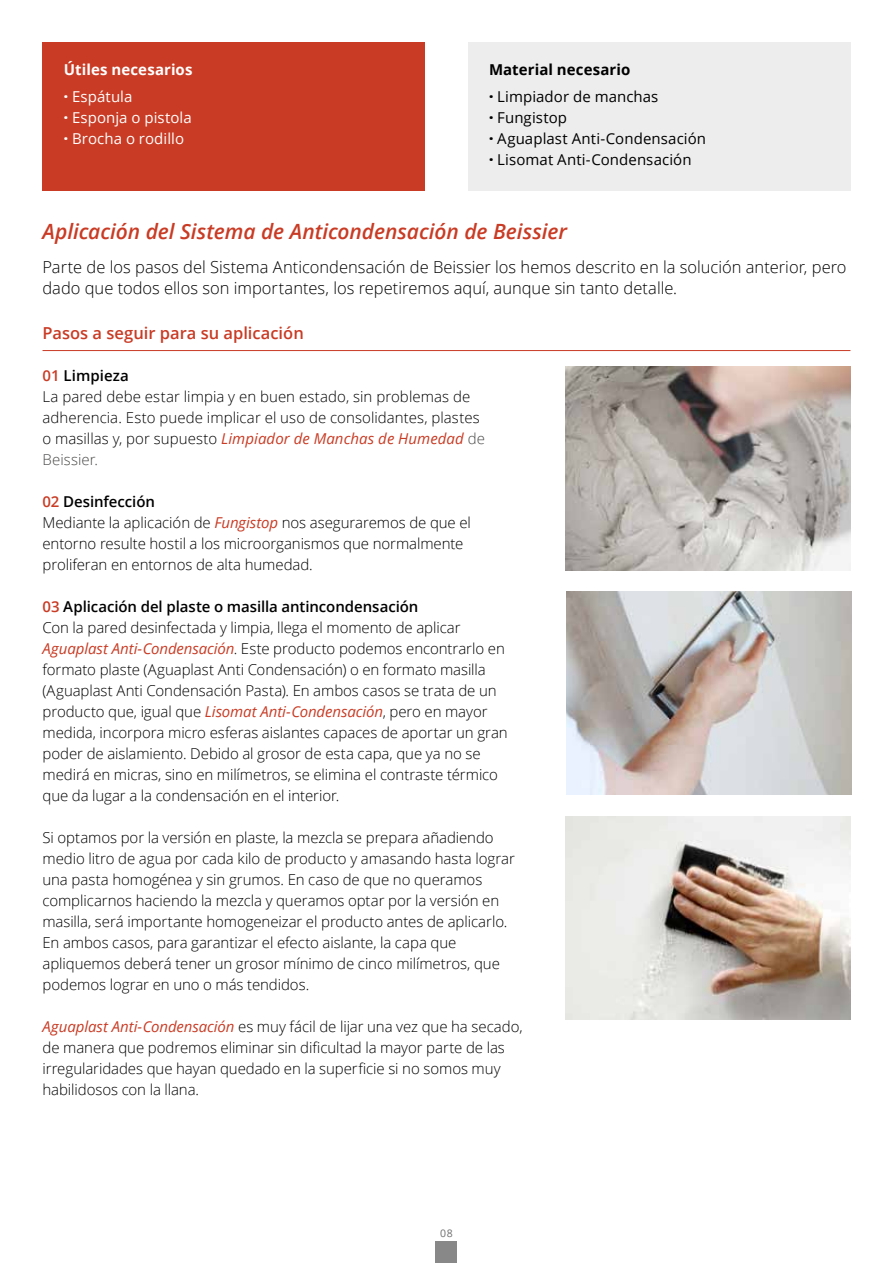
<style>
.page{position:relative;width:893px;height:1263px;background:#fff}
.page>*{position:absolute;margin:0;border:0;box-sizing:border-box;transform-origin:0 0}
.t1{font:italic 600 21px "Open Sans";letter-spacing:-.005em;color:#c93b24}
.t2{font:300 16.5px/21px "Open Sans";color:#000}
.t3{font:600 16.5px "Open Sans";color:#c93b24}
.t4{font:300 15px/21px "Open Sans";letter-spacing:-.005em;color:#000}
.t5{font:15px/21px "Open Sans";letter-spacing:.005em;color:#000}
.t6{font:15px/21px "Open Sans";letter-spacing:.005em;color:#fff}
.t7{font:700 15px/27px "Open Sans";letter-spacing:.005em;color:#fff}
.t8{font:10.5px "Open Sans";color:#706f6f}
.s1{font-weight:800}
.s2{font-weight:400}
.s3{font-weight:700}
.s4{font-weight:600;color:#c93b24}
.s5{font-weight:600}
.s6{font-weight:400;font-style:italic;color:#c93b24}
.s7{color:#4a4a49}
</style>
<div class="page">
<div style="left:436px;top:1242px;width:21px;height:21px;background:#898888"></div>
<img style="left:566px;top:367px;width:284px;height:203px">
<img style="left:566px;top:816px;width:284px;height:203px">
<div style="left:43px;top:43px;width:382px;height:148px;background:#c93b24"></div>
<div style="left:468px;top:43px;width:382px;height:148px;background:#ededed"></div>
<hr style="left:43px;top:350px;width:807px;height:1px;background:#c93b24">
<img style="left:566px;top:591px;width:285px;height:204px">
<p class="t7" style="left:64px;top:56px;width:130px">Útiles necesarios <span class="s1">·</span> <span class="s2">Espátula</span></p>
<p class="t6" style="left:64px;top:107px;width:129px"><span class="s1">·</span> Esponja o pistola <span class="s1">·</span> Brocha o rodillo</p>
<p class="t5" style="left:489px;top:56px;width:171px;line-height:27px"><span class="s3">Material necesario<br></span><span class="s1">·</span> Limpiador de manchas</p>
<p class="t5" style="left:489px;top:107px;width:219px"><span class="s1">·</span> Fungistop<br><span class="s1">·</span> Aguaplast Anti-Condensación <span class="s1">·</span> Lisomat Anti-Condensación</p>
<h1 class="t1" style="left:43px;top:217px;width:526px">Aplicación del Sistema de Anticondensación de Beissier</h1>
<p class="t2" style="left:43px;top:256px;width:806px">Parte de los pasos del Sistema Anticondensación de Beissier los hemos descrito en la solución anterior, pero dado que todos ellos son importantes, los repetiremos aquí, aunque sin tanto detalle.</p>
<p class="t3" style="left:43px;top:322px;width:263px">Pasos a seguir para su aplicación</p>
<p class="t4" style="left:43px;top:365px;width:444px"><span class="s4">01</span> <span class="s5">Limpieza<br></span>La pared debe estar limpia y en buen estado, sin problemas de adherencia. Esto puede implicar el uso de consolidantes, plastes o masillas y, por supuesto <span class="s6">Limpiador de Manchas de Humedad</span> <span class="s7">de Beissier.</span></p>
<p class="t4" style="left:43px;top:491px;width:430px"><span class="s4">02</span> <span class="s5">Desinfección<br></span>Mediante la aplicación de <span class="s6">Fungistop</span> nos aseguraremos de que el entorno resulte hostil a los microorganismos que normalmente proliferan en entornos de alta humedad.</p>
<p class="t4" style="left:43px;top:596px;width:467px"><span class="s4">03</span> <span class="s5">Aplicación del plaste o masilla antincondensación<br></span>Con la pared desinfectada y limpia, llega el momento de aplicar <span class="s6">Aguaplast Anti-Condensación</span>. Este producto podemos encontrarlo en formato plaste (Aguaplast Anti Condensación) o en formato masilla (Aguaplast Anti Condensación Pasta). En ambos casos se trata de un producto que, igual que <span class="s6">Lisomat Anti-Condensación</span>, pero en mayor medida, incorpora micro esferas aislantes capaces de aportar un gran poder de aislamiento. Debido al grosor de esta capa, que ya no se medirá en micras, sino en milímetros, se elimina el contraste térmico que da lugar a la condensación en el interior.</p>
<p class="t4" style="left:43px;top:827px;width:474px">Si optamos por la versión en plaste, la mezcla se prepara añadiendo medio litro de agua por cada kilo de producto y amasando hasta lograr una pasta homogénea y sin grumos. En caso de que no queramos complicarnos haciendo la mezcla y queramos optar por la versión en masilla, será importante homogeneizar el producto antes de aplicarlo.<br>En ambos casos, para garantizar el efecto aislante, la capa que apliquemos deberá tener un grosor mínimo de cinco milímetros, que podemos lograr en uno o más tendidos.</p>
<p class="t4" style="left:43px;top:1016px;width:482px"><span class="s6">Aguaplast Anti-Condensación</span> es muy fácil de lijar una vez que ha secado, de manera que podremos eliminar sin dificultad la mayor parte de las irregularidades que hayan quedado en la superficie si no somos muy habilidosos con la llana.</p>
<p class="t8" style="left:440px;top:1226px;width:14px">08</p>
</div>
